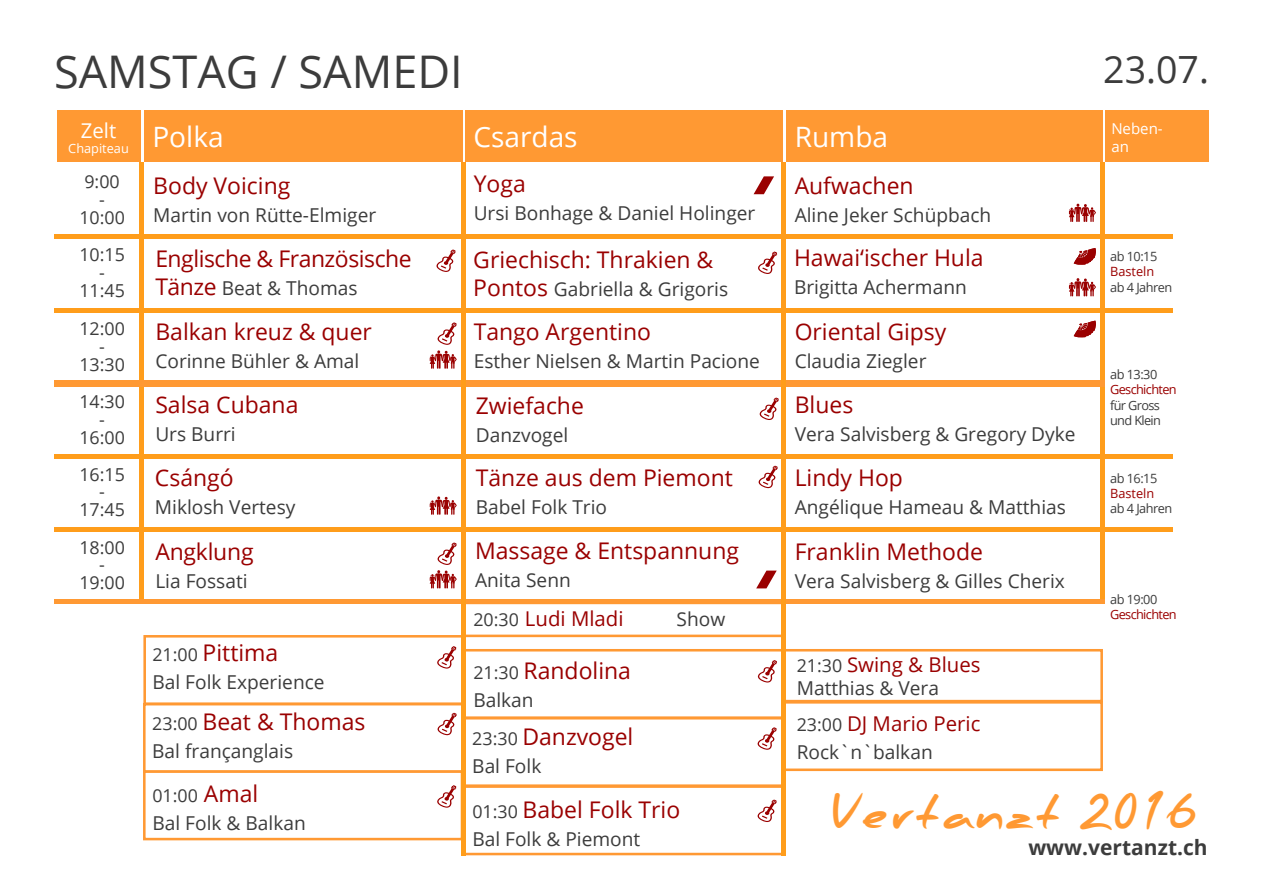
<style>
.page{position:relative;width:1263px;height:893px;background:#fff}
.page>*{position:absolute;margin:0;border:0;box-sizing:border-box;transform-origin:0 0}
.t1{font:45px "Open Sans";color:#3c3c3c}
.t2{font:900 45px "PF Scandal Pro";color:#f93}
.t3{font:37.5px "Open Sans";color:#3c3c3c}
.t4{font:28.05px "Open Sans";color:#fff}
.t5{font:22.95px "Open Sans";color:#9a0000}
.t6{font:22.95px "Open Sans";letter-spacing:-.02em;color:#9a0000}
.t7{font:700 21px "Open Sans";color:#3c3c3c}
.t8{font:20.4px "Open Sans";color:#9a0000}
.t9{font:20.4px "Open Sans";color:#fff}
.t10{font:19.2px "Open Sans";color:#3c3c3c}
.t11{font:17.85px "Open Sans";color:#3c3c3c}
.t12{font:15px/18px "Open Sans";color:#fff}
.t13{font:12.75px/15.3px "Open Sans";letter-spacing:-.04em;color:#3c3c3c}
.t14{font:12.75px/15.3px "Open Sans";letter-spacing:-.05em;color:#9a0000}
.t15{font:12.75px/15.3px "Open Sans";color:#3c3c3c}
.t16{font:12.75px "Open Sans";color:#fff}
.t17{font:12.75px "Open Sans";color:#9a0000}
.s1{font-size:22.95px;color:#9a0000}
.s2{font-size:17.85px;color:#3c3c3c}
.s3{color:#9a0000}
.s4{color:#3c3c3c}
</style>
<div class="page">
<div style="left:58px;top:111px;width:83px;height:51px;background:#f93"></div>
<div style="left:144px;top:111px;width:318px;height:51px;background:#f93"></div>
<div style="left:465px;top:111px;width:318px;height:51px;background:#f93"></div>
<div style="left:786px;top:111px;width:316px;height:51px;background:#f93"></div>
<div style="left:1105px;top:111px;width:104px;height:51px;background:#f93"></div>
<div style="left:54px;top:527px;width:1119px;height:5px;background:#ff9d1b"></div>
<hr style="left:54px;top:454px;width:1119px;height:4px;background:#ff9d1b">
<hr style="left:54px;top:309px;width:1119px;height:4px;background:#ff9d1b">
<hr style="left:140px;top:162px;width:4px;height:439px;background:#ff9d1b">
<hr style="left:1101px;top:162px;width:4px;height:441px;background:#ff9d1b">
<hr style="left:54px;top:234px;width:1119px;height:4px;background:#ff9d1b">
<div style="left:54px;top:381px;width:1051px;height:6px;background:#f93"></div>
<hr style="left:54px;top:599px;width:1051px;height:4px;background:#f93">
<div style="left:461px;top:649px;width:324px;height:70px;background:#fff;border:3px solid #f93"></div>
<div style="left:143px;top:635px;width:322px;height:70px;background:#fff;border:3px solid #f93"></div>
<div style="left:143px;top:703px;width:323px;height:70px;background:#fff;border:3px solid #f93"></div>
<div style="left:461px;top:717px;width:324px;height:70px;background:#fff;border:3px solid #f93"></div>
<div style="left:461px;top:602px;width:324px;height:35px;background:#fff;border:3px solid #f93"></div>
<div style="left:143px;top:770px;width:320px;height:70px;background:#fff;border:3px solid #f93"></div>
<div style="left:461px;top:785px;width:324px;height:70px;background:#fff;border:3px solid #f93"></div>
<div style="left:782px;top:649px;width:321px;height:53px;background:#fff;border:3px solid #f93"></div>
<div style="left:782px;top:701px;width:321px;height:70px;background:#fff;border:3px solid #f93"></div>
<svg style="left:758px;top:660px;width:19px;height:23px"></svg>
<svg style="left:757px;top:727px;width:20px;height:23px"></svg>
<svg style="left:437px;top:713px;width:20px;height:22px"></svg>
<svg style="left:437px;top:646px;width:19px;height:23px"></svg>
<svg style="left:437px;top:785px;width:19px;height:23px"></svg>
<svg style="left:757px;top:800px;width:20px;height:22px"></svg>
<svg style="left:753px;top:176px;width:21px;height:18px"></svg>
<svg style="left:760px;top:398px;width:19px;height:22px"></svg>
<svg style="left:758px;top:466px;width:20px;height:22px"></svg>
<svg style="left:436px;top:250px;width:20px;height:22px"></svg>
<svg style="left:1069px;top:278px;width:27px;height:18px"></svg>
<svg style="left:430px;top:322px;width:27px;height:47px"></svg>
<svg style="left:430px;top:496px;width:27px;height:19px"></svg>
<svg style="left:1074px;top:321px;width:22px;height:17px"></svg>
<svg style="left:1074px;top:248px;width:22px;height:17px"></svg>
<hr style="left:782px;top:162px;width:4px;height:693px;background:#ff9d1b">
<svg style="left:758px;top:252px;width:19px;height:22px"></svg>
<svg style="left:430px;top:542px;width:27px;height:46px"></svg>
<svg style="left:1069px;top:204px;width:27px;height:18px"></svg>
<svg style="left:756px;top:571px;width:21px;height:17px"></svg>
<hr style="left:461px;top:162px;width:4px;height:693px;background:#ff9d1b">
<p class="t1" style="left:54px;top:41px;width:410px">SAMSTAG / SAMEDI</p>
<p class="t3" style="left:1103px;top:43px;width:107px">23.07.</p>
<p class="t9" style="left:81px;top:116px;width:37px">Zelt</p>
<p class="t16" style="left:68px;top:139px;width:62px">Chapiteau</p>
<p class="t11" style="left:84px;top:170px;width:37px">9:00</p>
<p class="t11" style="left:99px;top:188px;width:7px">-</p>
<p class="t11" style="left:79px;top:205px;width:47px">10:00</p>
<p class="t11" style="left:79px;top:243px;width:47px">10:15</p>
<p class="t11" style="left:99px;top:260px;width:7px">-</p>
<p class="t11" style="left:79px;top:278px;width:47px">11:45</p>
<p class="t11" style="left:79px;top:316px;width:47px">12:00</p>
<p class="t11" style="left:99px;top:334px;width:7px">-</p>
<p class="t11" style="left:79px;top:352px;width:47px">13:30</p>
<p class="t11" style="left:79px;top:389px;width:47px">14:30</p>
<p class="t11" style="left:99px;top:407px;width:7px">-</p>
<p class="t11" style="left:79px;top:425px;width:47px">16:00</p>
<p class="t11" style="left:79px;top:462px;width:47px">16:15</p>
<p class="t11" style="left:99px;top:480px;width:7px">-</p>
<p class="t11" style="left:79px;top:498px;width:47px">17:45</p>
<p class="t11" style="left:79px;top:535px;width:47px">18:00</p>
<p class="t11" style="left:99px;top:553px;width:7px">-</p>
<p class="t11" style="left:79px;top:570px;width:47px">19:00</p>
<p class="t4" style="left:152px;top:118px;width:73px">Polka</p>
<p class="t4" style="left:473px;top:118px;width:106px">Csardas</p>
<p class="t4" style="left:795px;top:118px;width:95px">Rumba</p>
<p class="t5" style="left:153px;top:170px;width:139px">Body Voicing</p>
<p class="t10" style="left:153px;top:202px;width:224px">Martin von Rütte-Elmiger</p>
<p class="t6" style="left:155px;top:243px;width:258px">Englische &amp; Französische</p>
<p class="t10" style="left:155px;top:275px;width:204px"><span class="s1">Tänze</span> Beat &amp; Thomas</p>
<p class="t5" style="left:155px;top:316px;width:218px">Balkan kreuz &amp; quer</p>
<p class="t10" style="left:155px;top:348px;width:205px">Corinne Bühler &amp; Amal</p>
<p class="t5" style="left:155px;top:389px;width:145px">Salsa Cubana</p>
<p class="t10" style="left:155px;top:421px;width:82px">Urs Burri</p>
<p class="t5" style="left:155px;top:462px;width:80px">Csángó</p>
<p class="t10" style="left:155px;top:494px;width:142px">Miklosh Vertesy</p>
<p class="t5" style="left:155px;top:536px;width:100px">Angklung</p>
<p class="t10" style="left:155px;top:568px;width:94px">Lia Fossati</p>
<p class="t5" style="left:152px;top:636px;width:127px"><span class="s2">21:00</span> Pittima</p>
<p class="t10" style="left:152px;top:668px;width:174px">Bal Folk Experience</p>
<p class="t5" style="left:152px;top:706px;width:215px"><span class="s2">23:00</span> Beat &amp; Thomas</p>
<p class="t10" style="left:152px;top:738px;width:142px">Bal françanglais</p>
<p class="t5" style="left:474px;top:168px;width:54px">Yoga</p>
<p class="t10" style="left:474px;top:200px;width:283px">Ursi Bonhage &amp; Daniel Holinger</p>
<p class="t5" style="left:473px;top:244px;width:242px">Griechisch: Thrakien &amp;</p>
<p class="t10" style="left:473px;top:276px;width:256px"><span class="s1">Pontos</span> Gabriella &amp; Grigoris</p>
<p class="t5" style="left:474px;top:316px;width:179px">Tango Argentino</p>
<p class="t10" style="left:474px;top:348px;width:288px">Esther Nielsen &amp; Martin Pacione</p>
<p class="t5" style="left:476px;top:390px;width:110px">Zwiefache</p>
<p class="t10" style="left:476px;top:422px;width:94px">Danzvogel</p>
<p class="t5" style="left:476px;top:462px;width:259px">Tänze aus dem Piemont</p>
<p class="t10" style="left:476px;top:494px;width:133px">Babel Folk Trio</p>
<p class="t5" style="left:475px;top:535px;width:265px">Massage &amp; Entspannung</p>
<p class="t10" style="left:475px;top:567px;width:97px">Anita Senn</p>
<p class="t8" style="left:473px;top:605px;width:152px"><span class="s2">20:30</span> Ludi Mladi</p>
<p class="t10" style="left:677px;top:606px;width:50px">Show</p>
<p class="t5" style="left:473px;top:655px;width:159px"><span class="s2">21:30</span> Randolina</p>
<p class="t10" style="left:473px;top:687px;width:62px">Balkan</p>
<p class="t5" style="left:472px;top:721px;width:163px"><span class="s2">23:30</span> Danzvogel</p>
<p class="t10" style="left:472px;top:753px;width:71px">Bal Folk</p>
<p class="t5" style="left:795px;top:170px;width:120px">Aufwachen</p>
<p class="t10" style="left:795px;top:202px;width:198px">Aline Jeker Schüpbach</p>
<p class="t5" style="left:794px;top:242px;width:191px">Hawai‘ischer Hula</p>
<p class="t10" style="left:794px;top:274px;width:174px">Brigitta Achermann</p>
<p class="t5" style="left:795px;top:316px;width:153px">Oriental Gipsy</p>
<p class="t10" style="left:795px;top:348px;width:133px">Claudia Ziegler</p>
<p class="t5" style="left:795px;top:389px;width:60px">Blues</p>
<p class="t10" style="left:795px;top:421px;width:282px">Vera Salvisberg &amp; Gregory Dyke</p>
<p class="t5" style="left:795px;top:462px;width:110px">Lindy Hop</p>
<p class="t10" style="left:795px;top:494px;width:273px">Angélique Hameau &amp; Matthias</p>
<p class="t5" style="left:795px;top:536px;width:190px">Franklin Methode</p>
<p class="t10" style="left:795px;top:568px;width:272px">Vera Salvisberg &amp; Gilles Cherix</p>
<p class="t8" style="left:797px;top:651px;width:185px"><span class="s2">21:30</span> Swing &amp; Blues</p>
<p class="t10" style="left:797px;top:675px;width:144px">Matthias &amp; Vera</p>
<p class="t8" style="left:797px;top:710px;width:185px"><span class="s2">23:00</span> DJ Mario Peric</p>
<p class="t10" style="left:797px;top:739px;width:137px">Rock`n`balkan</p>
<p class="t12" style="left:1111px;top:120px;width:53px">Neben&shy;an</p>
<p class="t15" style="left:1110px;top:249px;width:49px">ab 10:15<br><span class="s3">Basteln</span></p>
<p class="t13" style="left:1110px;top:279px;width:64px">ab 4 Jahren</p>
<p class="t13" style="left:1110px;top:367px;width:68px">ab 13:30<br><span class="s3">Geschichten </span>für Gross</p>
<p class="t13" style="left:1110px;top:412px;width:52px">und Klein</p>
<p class="t13" style="left:1110px;top:470px;width:49px">ab 16:15</p>
<p class="t17" style="left:1110px;top:485px;width:46px">Basteln</p>
<p class="t13" style="left:1110px;top:501px;width:64px">ab 4 Jahren</p>
<p class="t14" style="left:1110px;top:591px;width:68px"><span class="s4">ab 19:00<br></span>Geschichten</p>
<p class="t11" style="left:152px;top:783px;width:107px">01:00 <span class="s1">Amal</span></p>
<p class="t10" style="left:152px;top:810px;width:155px">Bal Folk &amp; Balkan</p>
<p class="t5" style="left:472px;top:794px;width:209px"><span class="s2">01:30</span> Babel Folk Trio</p>
<p class="t10" style="left:472px;top:826px;width:169px">Bal Folk &amp; Piemont</p>
<p class="t2" style="left:829px;top:786px;width:369px">Vertanzt 2016</p>
<p class="t7" style="left:1028px;top:833px;width:181px">www.vertanzt.ch</p>
</div>
